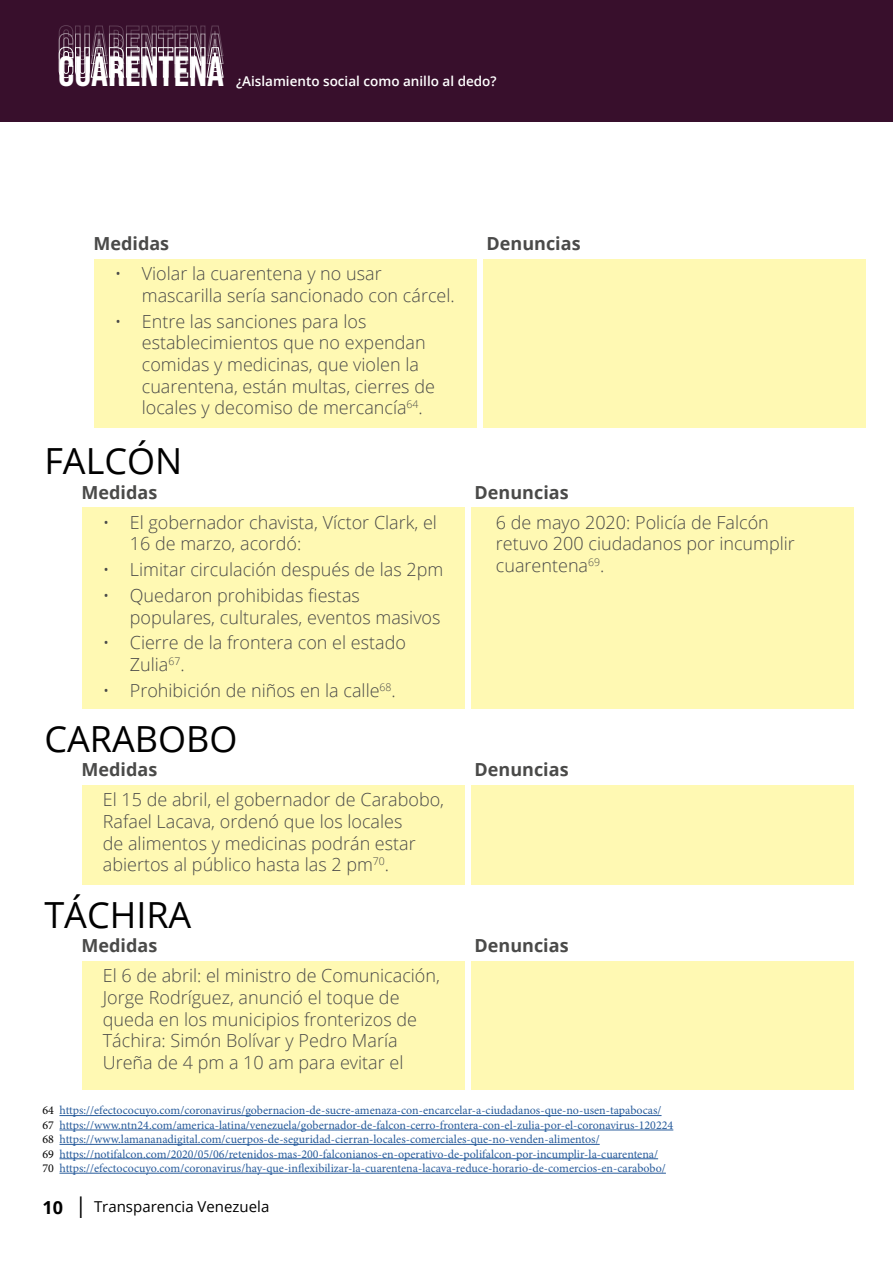
<style>
.page{position:relative;width:893px;height:1263px;background:#fff}
.page>*{position:absolute;margin:0;border:0;box-sizing:border-box;transform-origin:0 0}
.t1{font:42.15px "Bebas Neue";color:#fff}
.t2{font:36px "Open Sans";color:#000}
.t3{font:300 18px/21.6px "Open Sans";color:#4a4a49}
.t4{font:700 18px "Open Sans";color:#4a4a49}
.t5{font:15px "Open Sans";color:#000}
.t6{font:600 13.5px "Open Sans";color:#fff}
.t7{font:12px/14.4px "Minion Pro";color:#275b9b}
.s1{color:#000}
.s2{font-weight:700;font-size:18px}
.s3{font-weight:300;font-size:30px}
</style>
<div class="page">
<div style="left:0;top:0;width:893px;height:121px;background:#380f2c"></div>
<svg style="left:58px;top:25px;width:166px;height:53px"></svg>
<div style="left:94px;top:259px;width:382px;height:168px;background:#fff9b3"></div>
<div style="left:483px;top:259px;width:382px;height:168px;background:#fff9b3"></div>
<hr style="left:59px;top:1115px;width:602px;height:1px;background:#275b9b">
<hr style="left:59px;top:1130px;width:614px;height:1px;background:#275b9b">
<hr style="left:59px;top:1144px;width:541px;height:1px;background:#275b9b">
<hr style="left:59px;top:1158px;width:599px;height:1px;background:#275b9b">
<hr style="left:59px;top:1173px;width:607px;height:1px;background:#275b9b">
<div style="left:82px;top:507px;width:382px;height:201px;background:#fff9b3"></div>
<div style="left:471px;top:507px;width:382px;height:201px;background:#fff9b3"></div>
<div style="left:82px;top:785px;width:382px;height:99px;background:#fff9b3"></div>
<div style="left:471px;top:785px;width:382px;height:99px;background:#fff9b3"></div>
<div style="left:82px;top:961px;width:382px;height:128px;background:#fff9b3"></div>
<div style="left:471px;top:961px;width:382px;height:128px;background:#fff9b3"></div>
<h1 class="t1" style="left:58px;top:47px;width:167px">CUARENTENA</h1>
<p class="t6" style="left:236px;top:71px;width:262px">¿Aislamiento social como anillo al dedo?</p>
<p class="t4" style="left:94px;top:231px;width:77px">Medidas</p>
<p class="t3" style="left:142px;top:263px;width:314px;text-indent:-27px">• Violar la cuarentena y no usar mascarilla sería sancionado con cárcel.</p>
<p class="t3" style="left:142px;top:310px;width:295px;text-indent:-27px">• Entre las sanciones para los establecimientos que no expendan comidas y medicinas, que violen la cuarentena, están multas, cierres de locales y decomiso de mercancía<sup>64</sup>.</p>
<h2 class="t2" style="left:44px;top:436px;width:139px">FALCÓN</h2>
<p class="t4" style="left:82px;top:479px;width:77px">Medidas</p>
<p class="t3" style="left:130px;top:511px;width:309px;text-indent:-27px">• El gobernador chavista, Víctor Clark, el<br>16 de marzo, acordó:</p>
<p class="t3" style="left:103px;top:558px;width:342px">• Limitar circulación después de las 2pm</p>
<p class="t3" style="left:130px;top:584px;width:312px;text-indent:-27px">• Quedaron prohibidas fiestas populares, culturales, eventos masivos</p>
<p class="t3" style="left:130px;top:632px;width:278px;text-indent:-27px">• Cierre de la frontera con el estado<br>Zulia<sup>67</sup>.</p>
<p class="t3" style="left:103px;top:679px;width:295px">• Prohibición de niños en la calle<sup>68</sup>.</p>
<h2 class="t2" style="left:44px;top:714px;width:195px">CARABOBO</h2>
<p class="t4" style="left:82px;top:757px;width:77px">Medidas</p>
<p class="t3" style="left:103px;top:788px;width:343px">El 15 de abril, el gobernador de Carabobo, Rafael Lacava, ordenó que los locales<br>de alimentos y medicinas podrán estar abiertos al público hasta las 2 pm<sup>70</sup>.</p>
<h2 class="t2" style="left:44px;top:890px;width:149px">TÁCHIRA</h2>
<p class="t4" style="left:82px;top:933px;width:77px">Medidas</p>
<p class="t3" style="left:103px;top:964px;width:339px">El 6 de abril: el ministro de Comunicación, Jorge Rodríguez, anunció el toque de queda en los municipios fronterizos de Táchira: Simón Bolívar y Pedro María Ureña de 4 pm a 10 am para evitar el</p>
<p class="t4" style="left:487px;top:231px;width:95px">Denuncias</p>
<p class="t4" style="left:475px;top:479px;width:95px">Denuncias</p>
<p class="t3" style="left:496px;top:511px;width:301px">6 de mayo 2020: Policía de Falcón retuvo 200 ciudadanos por incumplir cuarentena<sup>69</sup>.</p>
<p class="t4" style="left:475px;top:757px;width:95px">Denuncias</p>
<p class="t4" style="left:475px;top:933px;width:95px">Denuncias</p>
<p class="t7" style="left:43px;top:1103px;width:632px"><span class="s1">64</span> https://efectococuyo.com/coronavirus/gobernacion-de-sucre-amenaza-con-encarcelar-a-ciudadanos-que-no-usen-tapabocas/ <span class="s1">67</span> https://www.ntn24.com/america-latina/venezuela/gobernador-de-falcon-cerro-frontera-con-el-zulia-por-el-coronavirus-120224<br><span class="s1">68</span> https://www.lamananadigital.com/cuerpos-de-seguridad-cierran-locales-comerciales-que-no-venden-alimentos/<br><span class="s1">69</span> https://notifalcon.com/2020/05/06/retenidos-mas-200-falconianos-en-operativo-de-polifalcon-por-incumplir-la-cuarentena/<br><span class="s1">70</span> https://efectococuyo.com/coronavirus/hay-que-inflexibilizar-la-cuarentena-lacava-reduce-horario-de-comercios-en-carabobo/</p>
<p class="t5" style="left:43px;top:1196px;width:228px"><span class="s2">10</span> <span class="s3">I</span> Transparencia Venezuela</p>
</div>
